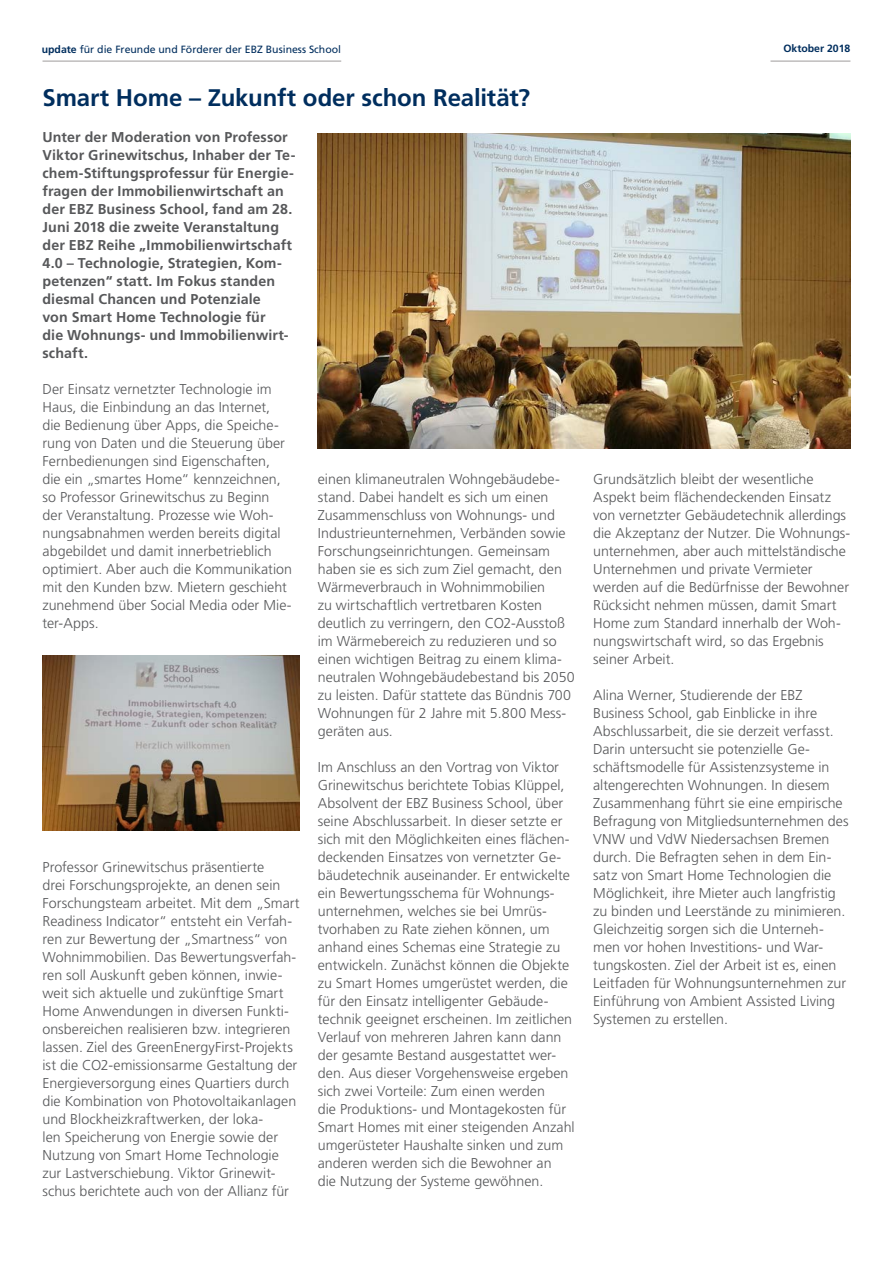
<style>
.page{position:relative;width:893px;height:1263px;background:#fff}
.page>*{position:absolute;margin:0;border:0;box-sizing:border-box;transform-origin:0 0}
.t1{font:700 24px "Frutiger LT Pro";letter-spacing:-.005em;color:#002e5e}
.t2{font:300 14.25px/18px "Frutiger LT Std";color:#57585a}
.t3{font:700 14.25px/18px "Frutiger LT Pro";letter-spacing:.01em;color:#57585a}
.t4{font:10.5px "Frutiger LT Std";color:#002e5e}
.t5{font:700 10.5px "Frutiger LT Pro";color:#002e5e}
.s1{font-family:"Frutiger LT Pro";font-weight:700}
</style>
<div class="page">
<hr style="left:770px;top:61px;width:80px;height:1px;background:#9f9c9b">
<hr style="left:43px;top:61px;width:298px;height:1px;background:#9f9c9b">
<img style="left:43px;top:655px;width:257px;height:176px">
<img style="left:318px;top:133px;width:532px;height:315px">
<p class="t4" style="left:42px;top:43px;width:301px"><span class="s1">update</span> für die Freunde und Förderer der EBZ Business School</p>
<p class="t5" style="left:783px;top:43px;width:69px">Oktober 2018</p>
<h1 class="t1" style="left:43px;top:84px;width:489px">Smart Home – Zukunft oder schon Realität?</h1>
<p class="t3" style="left:43px;top:129px;width:254px">Unter der Moderation von Professor Viktor Grinewitschus, Inhaber der Te&shy;chem-Stiftungsprofessur für Energie&shy;fragen der Immobilienwirtschaft an der EBZ Business School, fand am 28.<br>Juni 2018 die zweite Veranstaltung der EBZ Reihe „Immobilienwirtschaft 4.0 – Technologie, Strategien, Kom&shy;petenzen“ statt. Im Fokus standen diesmal Chancen und Potenziale<br>von Smart Home Technologie für<br>die Wohnungs- und Immobilienwirt&shy;schaft.</p>
<p class="t2" style="left:43px;top:381px;width:251px">Der Einsatz vernetzter Technologie im Haus, die Einbindung an das Internet,<br>die Bedienung über Apps, die Speiche&shy;rung von Daten und die Steuerung über Fernbedienungen sind Eigenschaften,<br>die ein „smartes Home“ kennzeichnen, so Professor Grinewitschus zu Beginn der Veranstaltung. Prozesse wie Woh&shy;nungsabnahmen werden bereits digital abgebildet und damit innerbetrieblich optimiert. Aber auch die Kommunikation mit den Kunden bzw. Mietern geschieht zunehmend über Social Media oder Mie&shy;ter-Apps.</p>
<p class="t2" style="left:593px;top:471px;width:259px">Grundsätzlich bleibt der wesentliche Aspekt beim flächendeckenden Einsatz von vernetzter Gebäudetechnik allerdings die Akzeptanz der Nutzer. Die Wohnungs&shy;unternehmen, aber auch mittelständische Unternehmen und private Vermieter werden auf die Bedürfnisse der Bewohner Rücksicht nehmen müssen, damit Smart Home zum Standard innerhalb der Woh&shy;nungswirtschaft wird, so das Ergebnis seiner Arbeit.</p>
<p class="t2" style="left:593px;top:687px;width:257px">Alina Werner, Studierende der EBZ Business School, gab Einblicke in ihre Abschlussarbeit, die sie derzeit verfasst.<br>Darin untersucht sie potenzielle Ge&shy;schäftsmodelle für Assistenzsysteme in altengerechten Wohnungen. In diesem Zusammenhang führt sie eine empirische Befragung von Mitgliedsunternehmen des VNW und VdW Niedersachsen Bremen durch. Die Befragten sehen in dem Ein&shy;satz von Smart Home Technologien die Möglichkeit, ihre Mieter auch langfristig zu binden und Leerstände zu minimieren.<br>Gleichzeitig sorgen sich die Unterneh&shy;men vor hohen Investitions- und War&shy;tungskosten. Ziel der Arbeit ist es, einen Leitfaden für Wohnungsunternehmen zur Einführung von Ambient Assisted Living Systemen zu erstellen.</p>
<p class="t2" style="left:318px;top:471px;width:258px">einen klimaneutralen Wohngebäudebe&shy;stand. Dabei handelt es sich um einen Zusammenschluss von Wohnungs- und Industrieunternehmen, Verbänden sowie Forschungseinrichtungen. Gemeinsam haben sie es sich zum Ziel gemacht, den Wärmeverbrauch in Wohnimmobilien<br>zu wirtschaftlich vertretbaren Kosten deutlich zu verringern, den CO2-Ausstoß im Wärmebereich zu reduzieren und so einen wichtigen Beitrag zu einem klima&shy;neutralen Wohngebäudebestand bis 2050 zu leisten. Dafür stattete das Bündnis 700<br>Wohnungen für 2 Jahre mit 5.800 Mess&shy;geräten aus.</p>
<p class="t2" style="left:318px;top:759px;width:258px">Im Anschluss an den Vortrag von Viktor Grinewitschus berichtete Tobias Klüppel, Absolvent der EBZ Business School, über seine Abschlussarbeit. In dieser setzte er sich mit den Möglichkeiten eines flächen&shy;deckenden Einsatzes von vernetzter Ge&shy;bäudetechnik auseinander. Er entwickelte ein Bewertungsschema für Wohnungs&shy;unternehmen, welches sie bei Umrüs&shy;tvorhaben zu Rate ziehen können, um anhand eines Schemas eine Strategie zu entwickeln. Zunächst können die Objekte zu Smart Homes umgerüstet werden, die für den Einsatz intelligenter Gebäude&shy;technik geeignet erscheinen. Im zeitlichen Verlauf von mehreren Jahren kann dann der gesamte Bestand ausgestattet wer&shy;den. Aus dieser Vorgehensweise ergeben sich zwei Vorteile: Zum einen werden<br>die Produktions- und Montagekosten für Smart Homes mit einer steigenden Anzahl umgerüsteter Haushalte sinken und zum anderen werden sich die Bewohner an<br>die Nutzung der Systeme gewöhnen.</p>
<p class="t2" style="left:43px;top:858px;width:259px">Professor Grinewitschus präsentierte<br>drei Forschungsprojekte, an denen sein Forschungsteam arbeitet. Mit dem „Smart Readiness Indicator“ entsteht ein Verfah&shy;ren zur Bewertung der „Smartness“ von Wohnimmobilien. Das Bewertungsverfah&shy;ren soll Auskunft geben können, inwie&shy;weit sich aktuelle und zukünftige Smart Home Anwendungen in diversen Funkti&shy;onsbereichen realisieren bzw. integrieren lassen. Ziel des GreenEnergyFirst-Projekts ist die CO2-emissionsarme Gestaltung der Energieversorgung eines Quartiers durch die Kombination von Photovoltaikanlagen und Blockheizkraftwerken, der loka-<br>len Speicherung von Energie sowie der Nutzung von Smart Home Technologie zur Lastverschiebung. Viktor Grinewit&shy;schus berichtete auch von der Allianz für</p>
</div>
